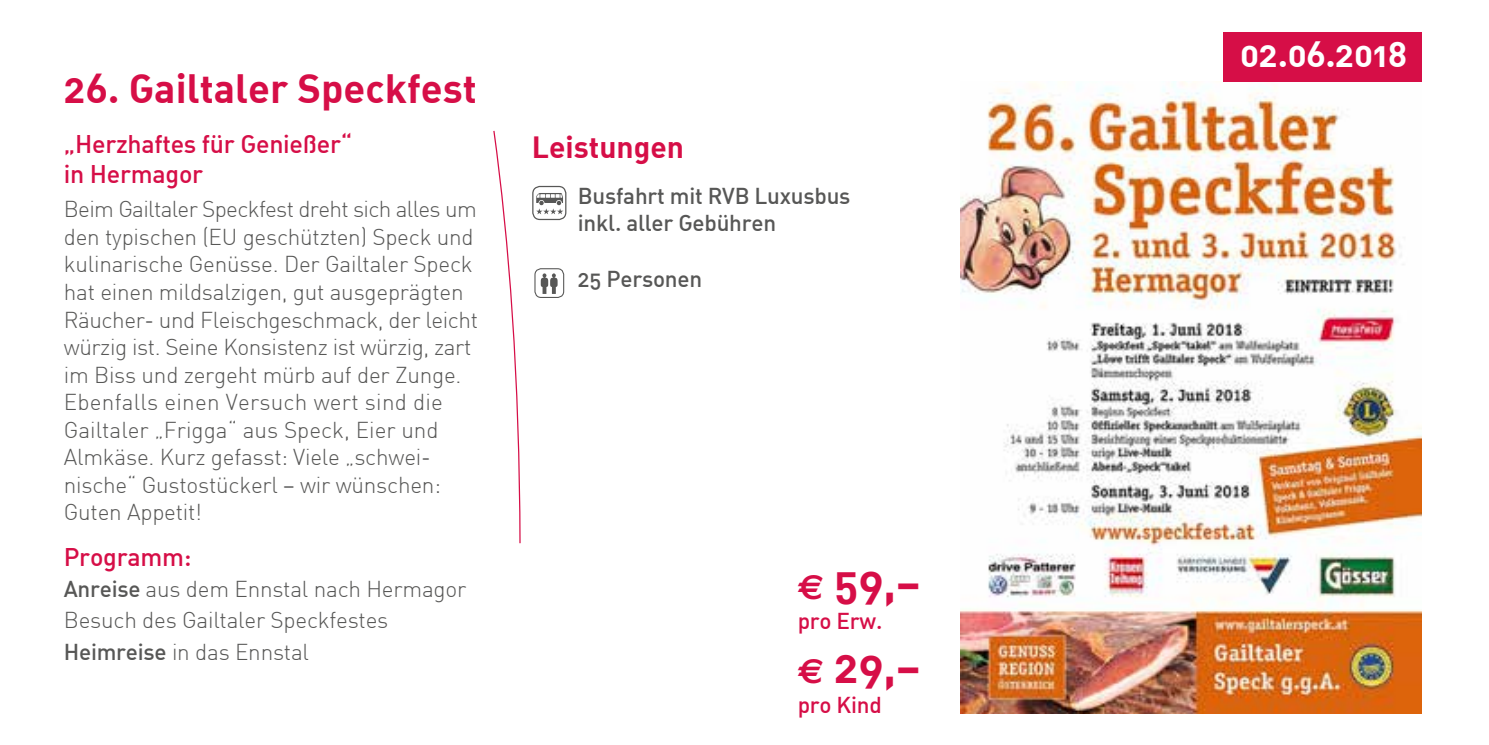
<style>
.page{position:relative;width:1489px;height:745px;background:#fff}
.page>*{position:absolute;margin:0;border:0;box-sizing:border-box;transform-origin:0 0}
.t1{font:45px "DIN Bold Alternate";color:#d60e47}
.t2{font:40px "DIN Bold Alternate";color:#d60e47}
.t3{font:35px "DIN Bold Alternate";letter-spacing:-.01em;color:#fff}
.t4{font:30px "DIN Bold Alternate";color:#d60e47}
.t5{font:25px "DIN Medium Alternate";letter-spacing:-.01em;color:#d60e47}
.t6{font:22.5px/27.5px "DIN";letter-spacing:-.01em;color:#575756}
.t7{font:22.5px/27.5px "DIN Medium Alternate";letter-spacing:-.01em;color:#575756}
.t8{font:22.5px "DIN Medium Alternate";letter-spacing:-.01em;color:#d60e47}
.s1{font-family:"DIN Medium Alternate"}
.s2{font-family:"Euro Sans";font-weight:700;font-size:35px}
</style>
<div class="page">
<svg style="left:493px;top:130px;width:28px;height:414px"></svg>
<img style="left:960px;top:81px;width:461px;height:631px">
<div style="left:532px;top:186px;width:34px;height:34px;border:1px solid #575756;border-radius:7px"></div>
<svg style="left:536px;top:193px;width:27px;height:21px"></svg>
<div style="left:534px;top:268px;width:30px;height:30px;border:1px solid #575756;border-radius:6px"></div>
<svg style="left:540px;top:273px;width:17px;height:21px"></svg>
<div style="left:1222px;top:32px;width:199px;height:49px;background:#d60e47"></div>
<h2 class="t2" style="left:64px;top:62px;width:414px">26. Gailtaler Speckfest</h2>
<p class="t5" style="left:64px;top:128px;width:290px">„Herzhaftes für Genießer“</p>
<h3 class="t4" style="left:531px;top:128px;width:154px">Leistungen</h3>
<p class="t5" style="left:64px;top:158px;width:141px">in Hermagor</p>
<p class="t6" style="left:64px;top:195px;width:415px">Beim Gailtaler Speckfest dreht sich alles um den typischen (EU geschützten) Speck und kulinarische Genüsse. Der Gailtaler Speck hat einen mildsalzigen, gut ausgeprägten Räucher- und Fleischgeschmack, der leicht würzig ist. Seine Konsistenz ist würzig, zart im Biss und zergeht mürb auf der Zunge.<br>Ebenfalls einen Versuch wert sind die Gailtaler „Frigga“ aus Speck, Eier und Almkäse. Kurz gefasst: Viele „schwei&shy;nische“ Gustostückerl – wir wünschen:<br>Guten Appetit!</p>
<p class="t5" style="left:64px;top:540px;width:129px">Programm:</p>
<p class="t6" style="left:64px;top:572px;width:404px;line-height:31.8px"><span class="s1">Anreise</span> aus dem Ennstal nach Hermagor<br>Besuch des Gailtaler Speckfestes<br><span class="s1">Heimreise</span> in das Ennstal</p>
<p class="t7" style="left:578px;top:181px;width:274px">Busfahrt mit RVB Luxusbus inkl. aller Gebühren</p>
<p class="t7" style="left:578px;top:264px;width:126px">25 Personen</p>
<h1 class="t1" style="left:797px;top:553px;width:124px"><span class="s2">€</span> 59,–</h1>
<p class="t8" style="left:797px;top:606px;width:86px">pro Erw.</p>
<h1 class="t1" style="left:797px;top:637px;width:124px"><span class="s2">€</span> 29,–</h1>
<p class="t8" style="left:797px;top:690px;width:86px">pro Kind</p>
<h3 class="t3" style="left:1240px;top:32px;width:169px">02.06.2018</h3>
</div>
